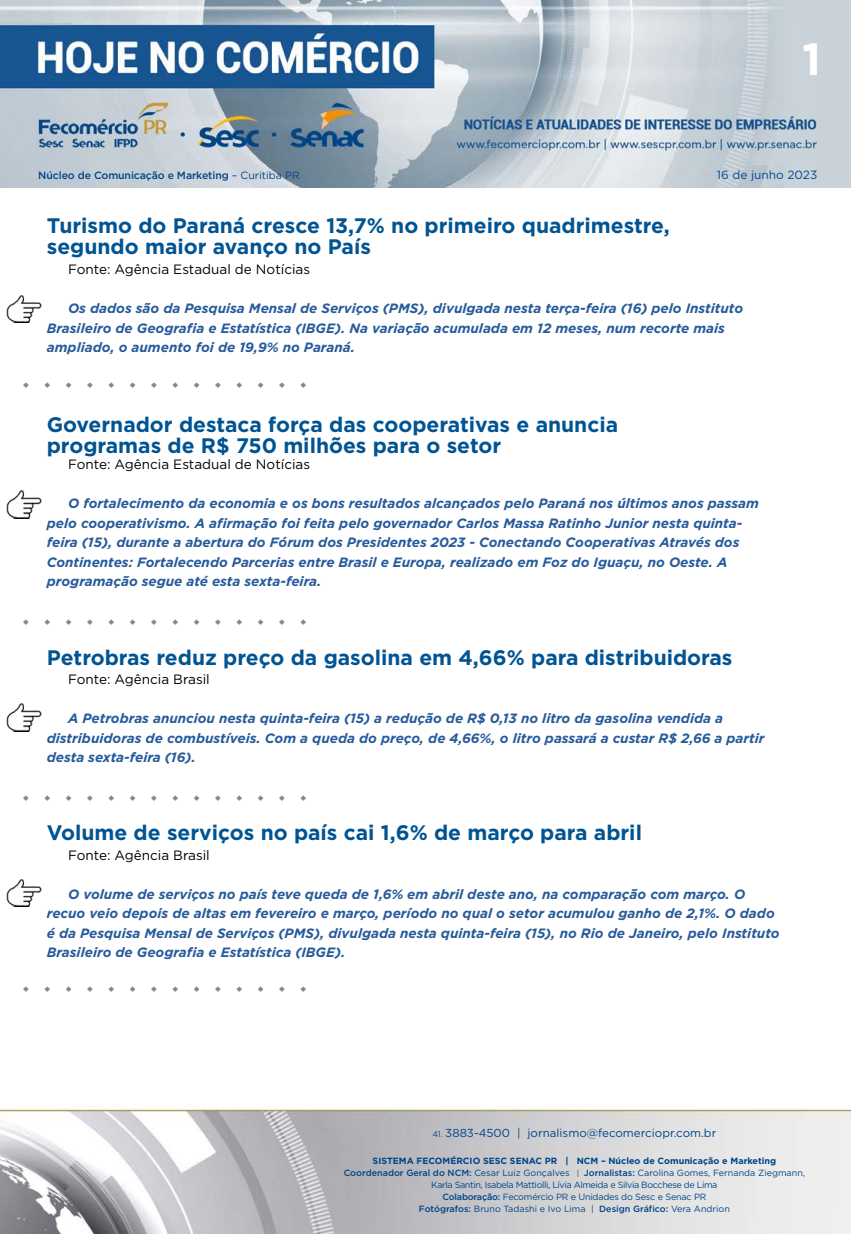
<style>
.page{position:relative;width:851px;height:1234px;background:#fff}
.page>*{position:absolute;margin:0;border:0;box-sizing:border-box;transform-origin:0 0}
.t1{font:700 45px "Gotham";color:#fff}
.t2{font:700 21px/21px "Gotham";color:#005493}
.t3{font:italic 700 13.5px/19.5px "Gotham";color:#275b9b}
.t4{font:13.5px "Gotham";color:#000}
.t5{font:11.85px "Gotham";color:#004a93}
.t6{font:11.55px "Gotham";color:#004587}
.t7{font:500 10.5px "Gotham";letter-spacing:-.01em;color:#004587}
.t8{font:9px/12px "Gotham";letter-spacing:-.02em;color:#004587;text-align:center}
.s1{font-weight:400}
.s2{font-size:8.25px}
.s3{font-weight:700}
.s4{font-weight:500}
.s5{font-size:7.65px}
</style>
<div class="page">
<img style="left:0;top:0;width:850px;height:188px">
<img style="left:0;top:1109px;width:850px;height:124px">
<img style="left:6px;top:703px;width:35px;height:28px">
<img style="left:6px;top:879px;width:35px;height:27px">
<img style="left:6px;top:490px;width:35px;height:28px">
<img style="left:6px;top:295px;width:35px;height:28px">
<h1 class="t1" style="left:802px;top:29px;width:20px">1</h1>
<p class="t7" style="left:38px;top:168px;width:263px">Núcleo de Comunicação e Marketing <span class="s1">– Curitiba PR</span></p>
<p class="t5" style="left:716px;top:167px;width:102px">16 de junho 2023</p>
<h2 class="t2" style="left:47px;top:215px;width:624px">Turismo do Paraná cresce 13,7% no primeiro quadrimestre, segundo maior avanço no País</h2>
<p class="t4" style="left:68px;top:261px;width:243px">Fonte: Agência Estadual de Notícias</p>
<p class="t3" style="left:47px;top:298px;width:697px;text-indent:21px">Os dados são da Pesquisa Mensal de Serviços (PMS), divulgada nesta terça-feira (16) pelo Instituto<br>Brasileiro de Geografia e Estatística (IBGE). Na variação acumulada em 12 meses, num recorte mais ampliado, o aumento foi de 19,9% no Paraná.</p>
<h2 class="t2" style="left:47px;top:413px;width:572px">Governador destaca força das cooperativas e anuncia programas de R$ 750 milhões para o setor</h2>
<p class="t4" style="left:68px;top:456px;width:243px">Fonte: Agência Estadual de Notícias</p>
<p class="t3" style="left:47px;top:493px;width:713px;text-indent:21px">O fortalecimento da economia e os bons resultados alcançados pelo Paraná nos últimos anos passam pelo cooperativismo. A afirmação foi feita pelo governador Carlos Massa Ratinho Junior nesta quinta&shy;feira (15), durante a abertura do Fórum dos Presidentes 2023 - Conectando Cooperativas Através dos Continentes: Fortalecendo Parcerias entre Brasil e Europa, realizado em Foz do Iguaçu, no Oeste. A programação segue até esta sexta-feira.</p>
<h2 class="t2" style="left:47px;top:646px;width:687px">Petrobras reduz preço da gasolina em 4,66% para distribuidoras</h2>
<p class="t4" style="left:68px;top:670px;width:143px">Fonte: Agência Brasil</p>
<p class="t3" style="left:47px;top:708px;width:719px;text-indent:21px">A Petrobras anunciou nesta quinta-feira (15) a redução de R$ 0,13 no litro da gasolina vendida a distribuidoras de combustíveis. Com a queda do preço, de 4,66%, o litro passará a custar R$ 2,66 a partir desta sexta-feira (16).</p>
<h2 class="t2" style="left:47px;top:821px;width:596px">Volume de serviços no país cai 1,6% de março para abril</h2>
<p class="t4" style="left:68px;top:846px;width:143px">Fonte: Agência Brasil</p>
<p class="t3" style="left:47px;top:883px;width:734px;text-indent:21px">O volume de serviços no país teve queda de 1,6% em abril deste ano, na comparação com março. O recuo veio depois de altas em fevereiro e março, período no qual o setor acumulou ganho de 2,1%. O dado é da Pesquisa Mensal de Serviços (PMS), divulgada nesta quinta-feira (15), no Rio de Janeiro, pelo Instituto Brasileiro de Geografia e Estatística (IBGE).</p>
<p class="t6" style="left:432px;top:1125px;width:285px"><span class="s2">41.</span> 3883-4500 | jornalismo@fecomerciopr.com.br</p>
<p class="t8" style="left:343px;top:1154px;width:463px"><span class="s3">SISTEMA FECOMÉRCIO SESC SENAC PR | NCM – Núcleo de Comunicação e Marketing </span><span class="s4">Coordenador Geral do NCM:</span> Cesar Luiz Gonçalves <span class="s5">|</span> <span class="s4">Jornalistas:</span> Carolina Gomes, Fernanda Ziegmann, Karla Santin, Isabela Mattiolli, Lívia Almeida e Silvia Bocchese de Lima<br><span class="s4">Colaboração:</span> Fecomércio PR e Unidades do Sesc e Senac PR<br><span class="s4">Fotógrafos:</span> Bruno Tadashi e Ivo Lima | <span class="s4">Design Gráfico:</span> Vera Andrion</p>
</div>
